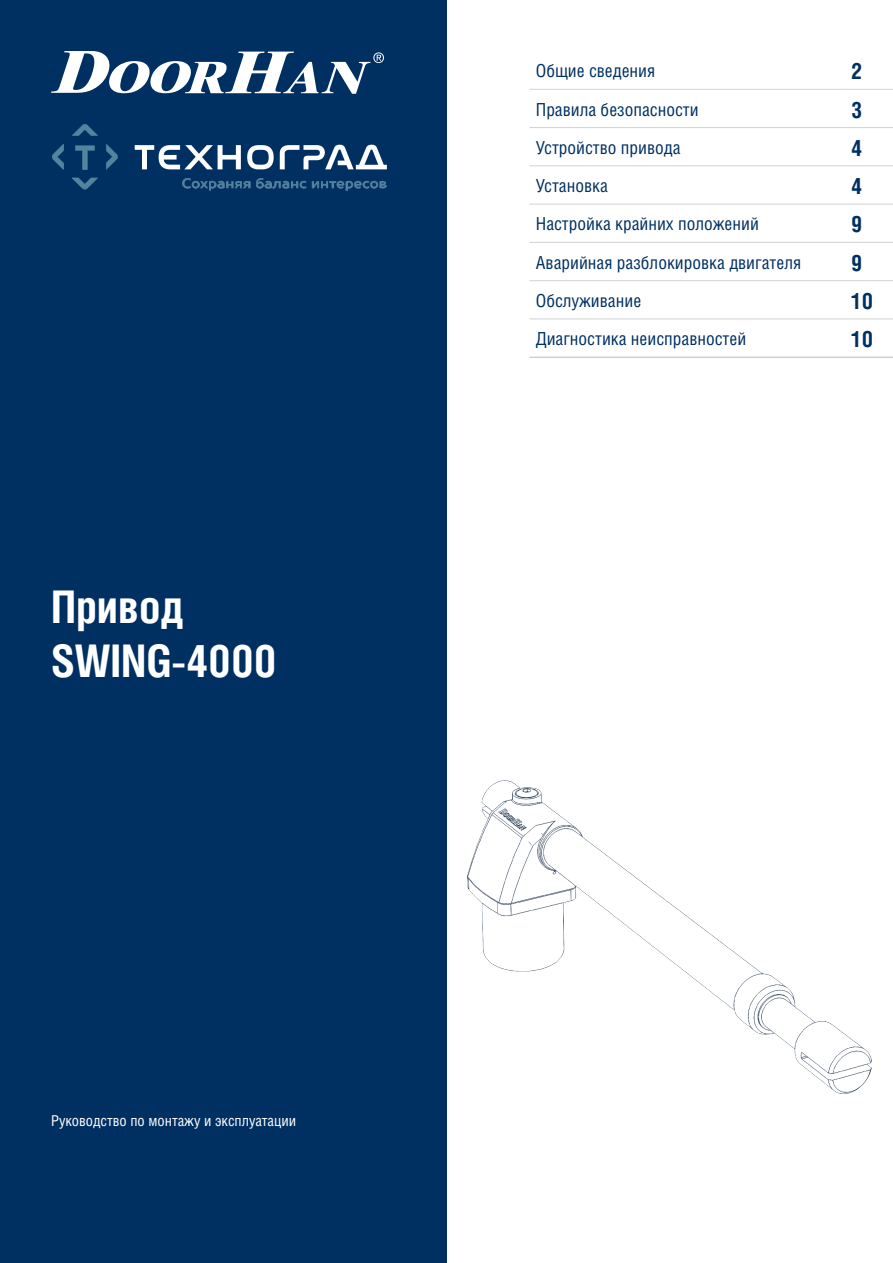
<style>
.page{position:relative;width:893px;height:1263px;background:#fff}
.page>*{position:absolute;margin:0;border:0;box-sizing:border-box;transform-origin:0 0}
.t1{font:700 45px/54px "Helios Cond";color:#fff}
.Содержание{font:700 22.5px "Helios Cond";color:#003062}
.Содержание-2{font:18px "Helios Cond";color:#003062}
.t2{font:15px "Helios Cond";color:#fff}
</style>
<div class="page">
<div style="left:0;top:0;width:446px;height:1263px;background:#003062"></div>
<svg style="left:51px;top:51px;width:333px;height:43px"></svg>
<img style="left:468px;top:780px;width:404px;height:313px">
<hr style="left:529px;top:89px;width:316px;height:1px;background:#d1d2d4">
<hr style="left:845px;top:89px;width:48px;height:1px;background:#d1d2d4">
<hr style="left:529px;top:127px;width:316px;height:1px;background:#d1d2d4">
<hr style="left:845px;top:127px;width:48px;height:1px;background:#d1d2d4">
<hr style="left:529px;top:166px;width:316px;height:1px;background:#d1d2d4">
<hr style="left:845px;top:166px;width:48px;height:1px;background:#d1d2d4">
<hr style="left:529px;top:204px;width:316px;height:1px;background:#d1d2d4">
<hr style="left:845px;top:204px;width:48px;height:1px;background:#d1d2d4">
<hr style="left:529px;top:242px;width:316px;height:1px;background:#d1d2d4">
<hr style="left:845px;top:242px;width:48px;height:1px;background:#d1d2d4">
<hr style="left:529px;top:280px;width:316px;height:1px;background:#d1d2d4">
<hr style="left:845px;top:280px;width:48px;height:1px;background:#d1d2d4">
<hr style="left:529px;top:319px;width:316px;height:1px;background:#d1d2d4">
<hr style="left:845px;top:319px;width:48px;height:1px;background:#d1d2d4">
<hr style="left:529px;top:357px;width:316px;height:1px;background:#bcbdc0">
<hr style="left:845px;top:357px;width:48px;height:1px;background:#bcbdc0">
<img style="left:53px;top:125px;width:333px;height:66px">
<p class="t1" style="left:51px;top:578px;width:227px">Привод<br>SWING-4000</p>
<p class="t2" style="left:51px;top:1111px;width:247px">Руководство по монтажу и эксплуатации</p>
<p class="Содержание-2" style="left:536px;top:60px;width:121px">Общие сведения</p>
<p class="Содержание" style="left:851px;top:58px;width:13px">2</p>
<p class="Содержание-2" style="left:536px;top:98px;width:164px">Правила безопасности</p>
<p class="Содержание" style="left:851px;top:96px;width:13px">3</p>
<p class="Содержание-2" style="left:536px;top:137px;width:146px">Устройство привода</p>
<p class="Содержание" style="left:851px;top:134px;width:13px">4</p>
<p class="Содержание-2" style="left:536px;top:175px;width:74px">Установка</p>
<p class="Содержание" style="left:851px;top:173px;width:13px">4</p>
<p class="Содержание-2" style="left:536px;top:213px;width:225px">Настройка крайних положений</p>
<p class="Содержание" style="left:851px;top:211px;width:13px">9</p>
<p class="Содержание-2" style="left:536px;top:251px;width:267px">Аварийная разблокировка двигателя</p>
<p class="Содержание" style="left:851px;top:249px;width:13px">9</p>
<p class="Содержание-2" style="left:536px;top:290px;width:107px">Обслуживание</p>
<p class="Содержание" style="left:851px;top:287px;width:24px">10</p>
<p class="Содержание-2" style="left:536px;top:328px;width:212px">Диагностика неисправностей</p>
<p class="Содержание" style="left:851px;top:326px;width:24px">10</p>
</div>
